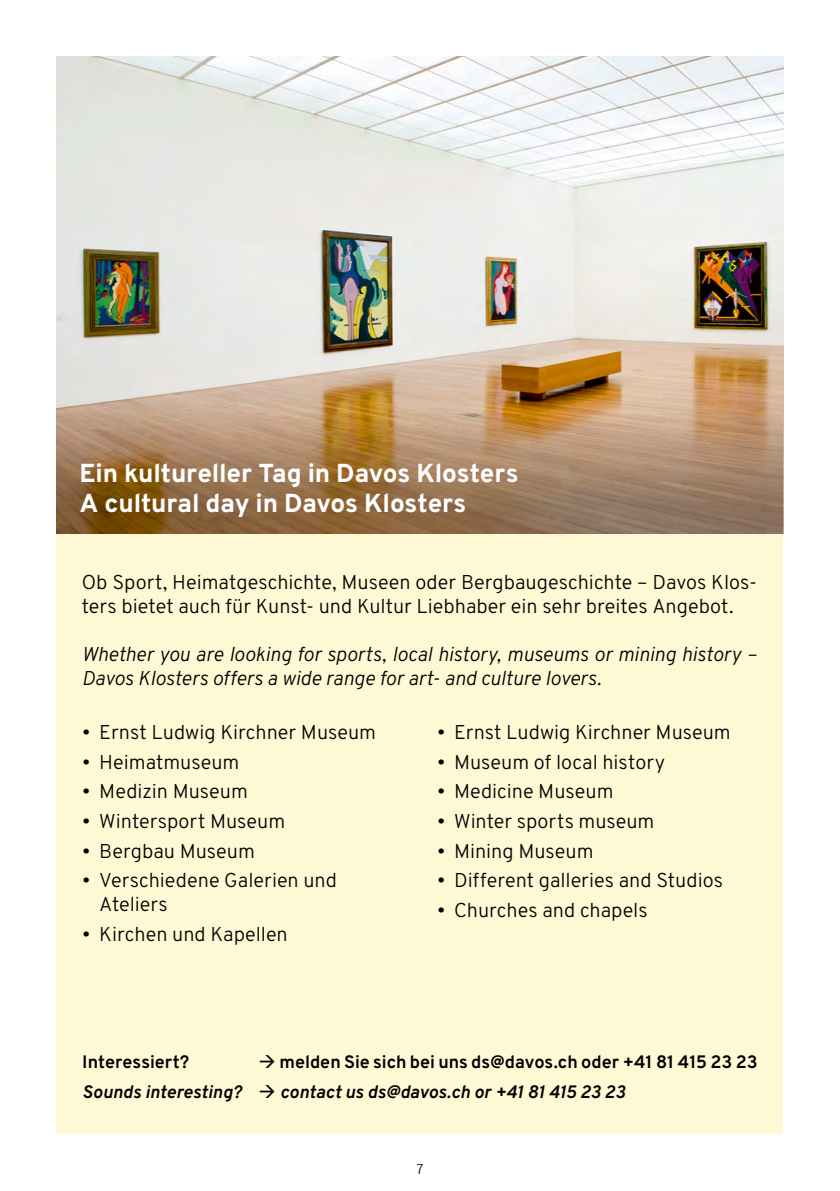
<style>
.page{position:relative;width:840px;height:1191px;background:#fff}
.page>*{position:absolute;margin:0;border:0;box-sizing:border-box;transform-origin:0 0}
.t1{font:800 26px/30px "Overpass";letter-spacing:-.005em;color:#fff}
.t2{font:300 20px/24px "Overpass";color:#000}
.t3{font:italic 300 20px/24px "Overpass";color:#000}
.t4{font:italic 700 18px/30px "Overpass";letter-spacing:.005em;color:#000}
.t5{font:700 18px "Overpass";color:#000}
.t6{font:300 14px "Overpass";color:#000}
.s1{font-style:normal}
</style>
<div class="page">
<div style="left:57px;top:57px;width:725px;height:1077px;background:#fff8d5"></div>
<img style="left:57px;top:57px;width:725px;height:357px">
<svg style="left:57px;top:414px;width:725px;height:120px;background:#a17d59"></svg>
<h1 class="t1" style="left:79px;top:458px;width:440px">Ein kultureller Tag in Davos Klosters<br>A cultural day in Davos Klosters</h1>
<p class="t2" style="left:82px;top:570px;width:676px">Ob Sport, Heimatgeschichte, Museen oder Bergbaugeschichte – Davos Klos&shy;ters bietet auch für Kunst- und Kultur Liebhaber ein sehr breites Angebot.</p>
<p class="t3" style="left:82px;top:641px;width:676px">Whether you are looking for sports, local history, museums or mining history –<br>Davos Klosters offers a wide range for art- and culture lovers.</p>
<p class="t2" style="left:82px;top:720px;width:295px">• Ernst Ludwig Kirchner Museum</p>
<p class="t2" style="left:82px;top:749px;width:158px">• Heimatmuseum</p>
<p class="t2" style="left:82px;top:779px;width:167px">• Medizin Museum</p>
<p class="t2" style="left:82px;top:809px;width:204px">• Wintersport Museum</p>
<p class="t2" style="left:82px;top:838px;width:174px">• Bergbau Museum</p>
<p class="t2" style="left:99px;top:868px;width:239px;text-indent:-17px">• Verschiedene Galerien und<br>Ateliers</p>
<p class="t2" style="left:82px;top:922px;width:207px">• Kirchen und Kapellen</p>
<p class="t2" style="left:437px;top:720px;width:295px">• Ernst Ludwig Kirchner Museum</p>
<p class="t2" style="left:437px;top:749px;width:229px">• Museum of local history</p>
<p class="t2" style="left:437px;top:779px;width:178px">• Medicine Museum</p>
<p class="t2" style="left:437px;top:809px;width:219px">• Winter sports museum</p>
<p class="t2" style="left:437px;top:838px;width:158px">• Mining Museum</p>
<p class="t2" style="left:437px;top:868px;width:287px">• Different galleries and Studios</p>
<p class="t2" style="left:437px;top:898px;width:212px">• Churches and chapels</p>
<p class="t4" style="left:82px;top:1046px;width:676px;text-indent:176px">→ <span class="s1">melden Sie sich bei uns ds@davos.ch oder +41 81 415 23 23<br></span>Sounds interesting? → contact us ds@davos.ch or +41 81 415 23 23</p>
<p class="t5" style="left:82px;top:1050px;width:108px">Interessiert?</p>
<p class="t6" style="left:416px;top:1160px;width:9px">7</p>
</div>
